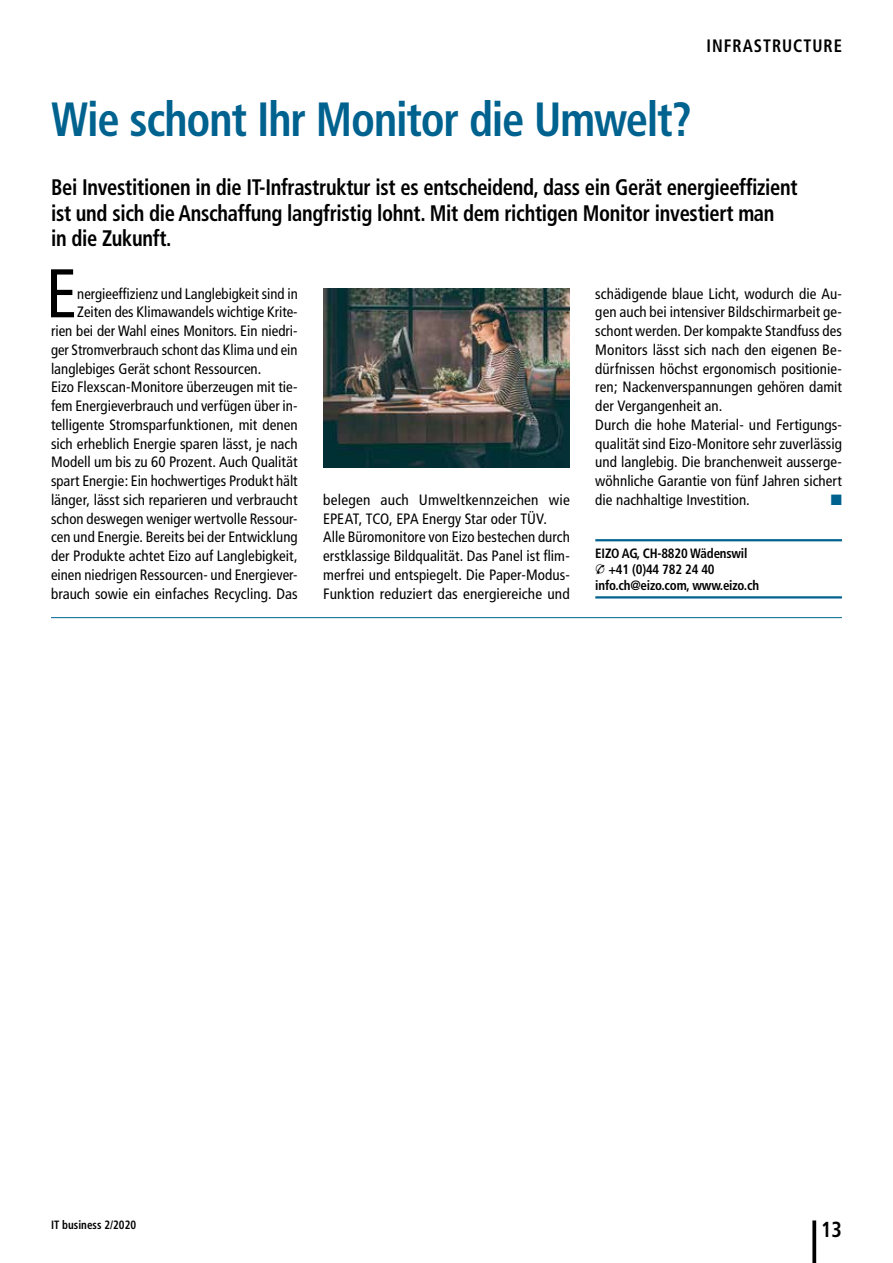
<style>
.page{position:relative;width:893px;height:1263px;background:#fff}
.page>*{position:absolute;margin:0;border:0;box-sizing:border-box;transform-origin:0 0}
.t1{font:condensed 68.7px "Frutiger";color:#000}
.t2{font:700 condensed 48px "Frutiger";letter-spacing:-.025em;color:#00628f;scale:.93 1}
.t3{font:700 condensed 22.5px/25.5px "Frutiger";letter-spacing:-.015em;color:#000;scale:.91 1}
.t4{font:700 condensed 21.75px "Frutiger";color:#000;scale:.92 1}
.t5{font:700 condensed 18px "Frutiger";letter-spacing:.06em;color:#000;scale:.92 1}
.t6{font:condensed 15px/18.8px "Frutiger";color:#000}
.t7{font:15px "Zapf Dingbats";color:#00628f}
.t8{font:700 condensed 13.5px/15.8px "Frutiger";letter-spacing:-.015em;color:#000;scale:.96 1}
.t9{font:700 condensed 12px "Frutiger";color:#000;scale:.92 1}
</style>
<div class="page">
<svg style="left:812px;top:1220px;width:4px;height:43px"></svg>
<hr style="left:51px;top:617px;width:791px;height:1px;background:#00628f">
<hr style="left:595px;top:539px;width:247px;height:2px;background:#00628f">
<hr style="left:595px;top:596px;width:247px;height:2px;background:#00628f">
<img style="left:323px;top:288px;width:247px;height:180px">
<p class="t5" style="left:706px;top:35px;width:149px">INFRASTRUCTURE</p>
<h2 class="t2" style="left:51px;top:90px;width:690px">Wie schont Ihr Monitor die Umwelt?</h2>
<h3 class="t3" style="left:51px;top:175px;width:822px">Bei Investitionen in die IT-Infrastruktur ist es entscheidend, dass ein Gerät energieeffizient ist und sich die Anschaffung langfristig lohnt. Mit dem richtigen Monitor investiert man<br>in die Zukunft.</h3>
<h1 class="t1" style="left:46px;top:253px;width:33px">E</h1>
<p class="t6" style="left:77px;top:284px;width:222px">nergieeffizienz und Langlebigkeit sind in</p>
<p class="t6" style="left:77px;top:303px;width:222px">Zeiten des Klimawandels wichtige Krite-</p>
<p class="t6" style="left:51px;top:322px;width:248px">rien bei der Wahl eines Monitors. Ein niedri-</p>
<p class="t6" style="left:51px;top:340px;width:248px">ger Stromverbrauch schont das Klima und ein</p>
<p class="t6" style="left:51px;top:359px;width:212px">langlebiges Gerät schont Ressourcen.</p>
<p class="t6" style="left:51px;top:378px;width:248px">Eizo Flexscan-Monitore überzeugen mit tie-</p>
<p class="t6" style="left:51px;top:397px;width:248px">fem Energieverbrauch und verfügen über in-</p>
<p class="t6" style="left:51px;top:415px;width:248px">telligente Stromsparfunktionen, mit denen</p>
<p class="t6" style="left:51px;top:434px;width:248px">sich erheblich Energie sparen lässt, je nach</p>
<p class="t6" style="left:51px;top:453px;width:248px">Modell um bis zu 60 Prozent. Auch Qualität</p>
<p class="t6" style="left:51px;top:472px;width:248px">spart Energie: Ein hochwertiges Produkt hält</p>
<p class="t6" style="left:51px;top:490px;width:248px">länger, lässt sich reparieren und verbraucht</p>
<p class="t6" style="left:51px;top:509px;width:248px">schon deswegen weniger wertvolle Ressour-</p>
<p class="t6" style="left:51px;top:528px;width:248px">cen und Energie. Bereits bei der Entwicklung</p>
<p class="t6" style="left:51px;top:547px;width:248px">der Produkte achtet Eizo auf Langlebigkeit,</p>
<p class="t6" style="left:51px;top:565px;width:248px">einen niedrigen Ressourcen- und Energiever-</p>
<p class="t6" style="left:51px;top:584px;width:248px">brauch sowie ein einfaches Recycling. Das</p>
<p class="t6" style="left:323px;top:490px;width:248px">belegen auch Umweltkennzeichen wie EPEAT, TCO, EPA Energy Star oder TÜV.<br>Alle Büromonitore von Eizo bestechen durch erstklassige Bildqualität. Das Panel ist flim&shy;merfrei und entspiegelt. Die Paper-Modus-Funktion reduziert das energiereiche und</p>
<p class="t6" style="left:595px;top:284px;width:248px">schädigende blaue Licht, wodurch die Au&shy;gen auch bei intensiver Bildschirmarbeit ge&shy;schont werden. Der kompakte Standfuss des Monitors lässt sich nach den eigenen Be&shy;dürfnissen höchst ergonomisch positionie&shy;ren; Nackenverspannungen gehören damit der Vergangenheit an.<br>Durch die hohe Material- und Fertigungs&shy;qualität sind Eizo-Monitore sehr zuverlässig und langlebig. Die branchenweit ausserge&shy;wöhnliche Garantie von fünf Jahren sichert die nachhaltige Investition.</p>
<p class="t7" style="left:831px;top:492px;width:13px">■</p>
<p class="t8" style="left:595px;top:546px;width:160px">EIZO AG, CH-8820 Wädenswil</p>
<p class="t8" style="left:595px;top:562px;width:172px">• +41 (0)44 782 24 40 info.ch@eizo.com, www.eizo.ch</p>
<p class="t9" style="left:51px;top:1218px;width:94px">IT business 2/2020</p>
<h3 class="t4" style="left:821px;top:1216px;width:24px">13</h3>
</div>
